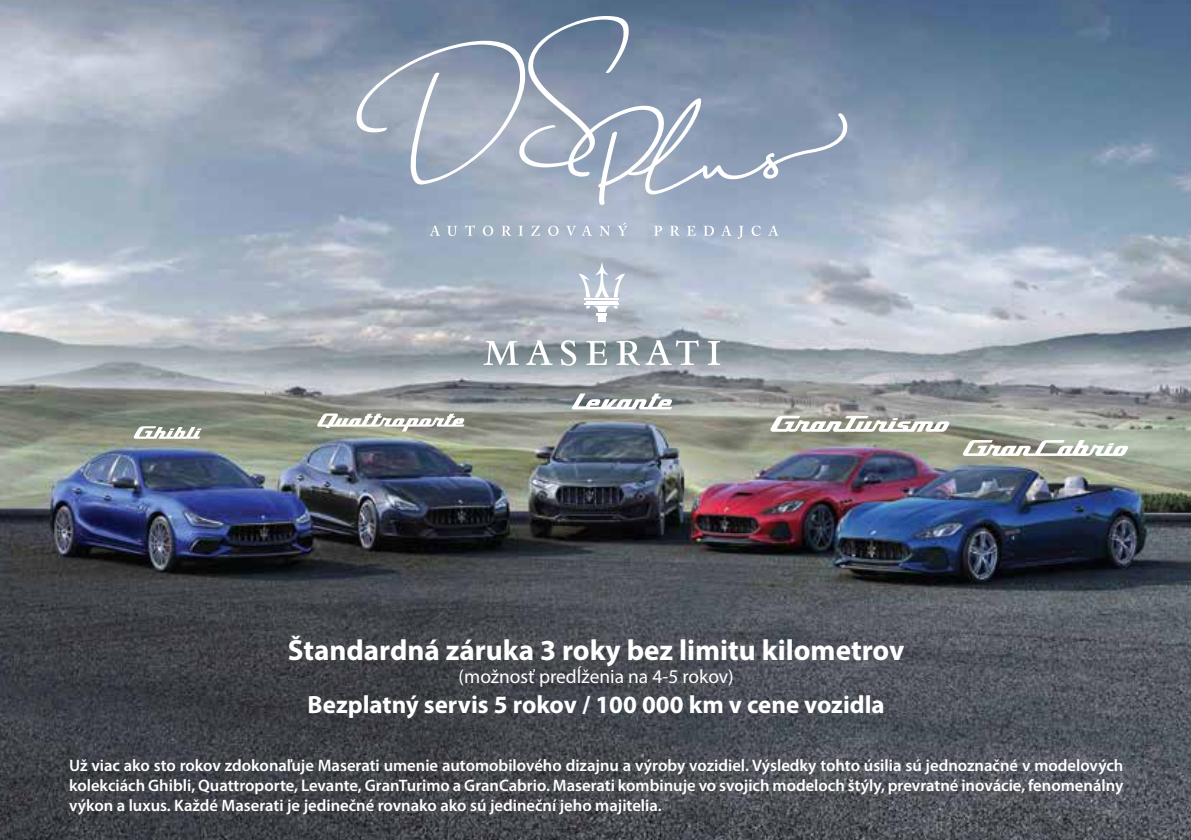
<style>
.page{position:relative;width:1191px;height:840px;background:#fff}
.page>*{position:absolute;margin:0;border:0;box-sizing:border-box;transform-origin:0 0}
.t1{font:700 29.2px "Myriad Pro";color:#fff}
.t2{font:700 25px "Myriad Pro";color:#fff}
.t3{font:19.4px "Myriad Pro";color:#fff}
.t4{font:600 16.6px/20px "Myriad Pro";color:#fff;text-align:justify}
</style>
<div class="page">
<img style="left:0;top:0;width:1191px;height:839px">
<div style="left:598px;top:316px;width:8px;height:6px;background:#fff"></div>
<hr style="left:586px;top:301px;width:31px;height:1px;background:#fff">
<hr style="left:584px;top:303px;width:35px;height:1px;background:#fff">
<hr style="left:584px;top:298px;width:35px;height:1px;background:#fff">
<svg style="left:578px;top:262px;width:47px;height:35px"></svg>
<svg style="left:586px;top:305px;width:31px;height:10px"></svg>
<svg style="left:483px;top:340px;width:237px;height:25px"></svg>
<svg style="left:429px;top:225px;width:11px;height:11px"></svg>
<svg style="left:447px;top:226px;width:10px;height:10px"></svg>
<svg style="left:465px;top:225px;width:10px;height:11px"></svg>
<svg style="left:483px;top:225px;width:10px;height:11px"></svg>
<svg style="left:502px;top:226px;width:9px;height:10px"></svg>
<svg style="left:518px;top:226px;width:5px;height:10px"></svg>
<svg style="left:531px;top:226px;width:9px;height:10px"></svg>
<svg style="left:548px;top:225px;width:10px;height:11px"></svg>
<svg style="left:566px;top:225px;width:26px;height:11px"></svg>
<svg style="left:599px;top:226px;width:11px;height:10px"></svg>
<svg style="left:617px;top:222px;width:10px;height:14px"></svg>
<svg style="left:654px;top:226px;width:8px;height:10px"></svg>
<svg style="left:670px;top:226px;width:9px;height:10px"></svg>
<svg style="left:687px;top:226px;width:9px;height:10px"></svg>
<svg style="left:703px;top:226px;width:11px;height:10px"></svg>
<svg style="left:721px;top:225px;width:10px;height:11px"></svg>
<svg style="left:737px;top:226px;width:6px;height:13px"></svg>
<svg style="left:751px;top:225px;width:10px;height:11px"></svg>
<svg style="left:768px;top:225px;width:10px;height:11px"></svg>
<svg style="left:355px;top:41px;width:163px;height:143px;background:#9eaabb"></svg>
<svg style="left:518px;top:16px;width:331px;height:189px;background:#8d9cb3"></svg>
<svg style="left:572px;top:393px;width:100px;height:16px"></svg>
<svg style="left:134px;top:426px;width:67px;height:12px"></svg>
<svg style="left:317px;top:413px;width:147px;height:18px"></svg>
<svg style="left:963px;top:440px;width:165px;height:15px"></svg>
<svg style="left:770px;top:415px;width:179px;height:16px"></svg>
<h1 class="t1" style="left:288px;top:630px;width:618px">Štandardná záruka 3 roky bez limitu kilometrov</h1>
<p class="t3" style="left:458px;top:664px;width:277px">(možnosť predĺženia na 4-5 rokov)</p>
<h2 class="t2" style="left:307px;top:687px;width:578px">Bezplatný servis 5 rokov / 100 000 km v cene vozidla</h2>
<p class="t4" style="left:69px;top:755px;width:1056px">Už viac ako sto rokov zdokonaľuje Maserati umenie automobilového dizajnu a výroby vozidiel. Výsledky tohto úsilia sú jednoznačné v modelových kolekciách Ghibli, Quattroporte, Levante, GranTurimo a GranCabrio. Maserati kombinuje vo svojich modeloch štýly, prevratné inovácie, fenomenálny výkon a luxus. Každé Maserati je jedinečné rovnako ako sú jedineční jeho majitelia.</p>
</div>
